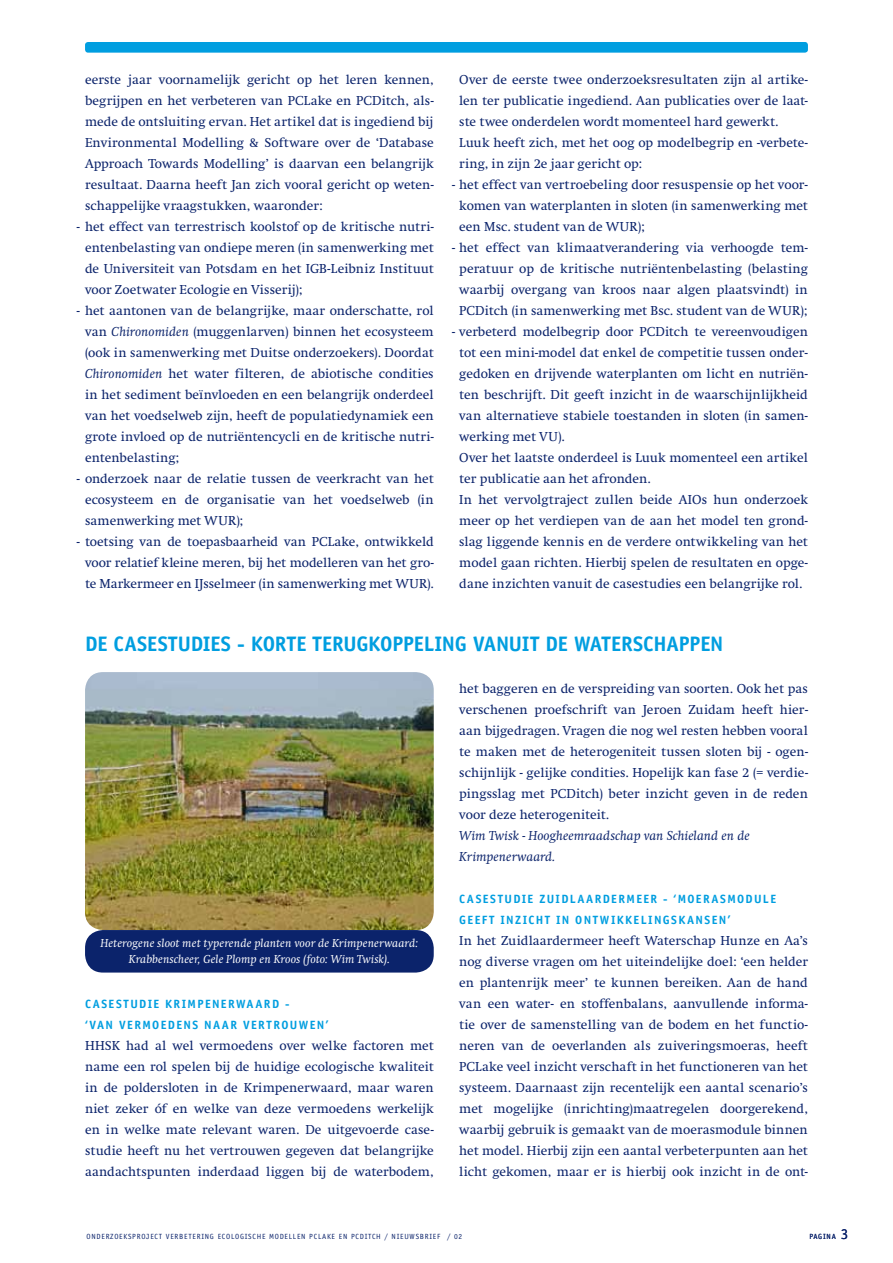
<style>
.page{position:relative;width:893px;height:1263px;background:#fff}
.page>*{position:absolute;margin:0;border:0;box-sizing:border-box;transform-origin:0 0}
.t1{font:700 21px "Officina Sans";letter-spacing:-.01em;color:#009ee0}
.t2{font:13.5px/21px "Swift";color:#0b236b;text-align:justify}
.t3{font:italic 13.5px/21px "Swift";color:#0b236b}
.t4{font:700 12px "Officina Sans";letter-spacing:.11em;color:#009ee0}
.t5{font:italic 12px/16.5px "Swift";letter-spacing:.01em;color:#fff;text-align:center}
.t6{font:7.5px "Officina Sans";letter-spacing:.1em;color:#0b236b}
.s1{font-style:italic}
.s2{font-size:15px}
</style>
<div class="page">
<div style="left:85px;top:42px;width:723px;height:11px;background:#009ee0;border-radius:3px"></div>
<img style="left:85px;top:672px;width:349px;height:258px">
<div style="left:85px;top:930px;width:349px;height:42px;background:#0b236b;border-radius:18px"></div>
<p class="t2" style="left:85px;top:69px;width:350px">eerste jaar voornamelijk gericht op het leren kennen, begrijpen en het verbeteren van PCLake en PCDitch, als&shy;mede de ontsluiting ervan. Het artikel dat is ingediend bij Environmental Modelling &amp; Software over de ‘Database Approach Towards Modelling’ is daarvan een belangrijk resultaat. Daarna heeft Jan zich vooral gericht op weten&shy;schappelijke vraagstukken, waaronder:</p>
<p class="t2" style="left:85px;top:216px;width:350px;text-indent:-8px">- het effect van terrestrisch koolstof op de kritische nutri&shy;ëntenbelasting van ondiepe meren (in samenwerking met de Universiteit van Potsdam en het IGB-Leibniz Instituut voor Zoetwater Ecologie en Visserij);</p>
<p class="t2" style="left:85px;top:300px;width:350px;text-indent:-8px">- het aantonen van de belangrijke, maar onderschatte, rol van <span class="s1">Chironomiden</span> (muggenlarven) binnen het ecosysteem (ook in samenwerking met Duitse onderzoekers). Doordat <span class="s1">Chironomiden</span> het water filteren, de abiotische condities in het sediment beïnvloeden en een belangrijk onderdeel van het voedselweb zijn, heeft de populatiedynamiek een grote invloed op de nutriëntencycli en de kritische nutri&shy;ëntenbelasting;</p>
<p class="t2" style="left:85px;top:468px;width:350px;text-indent:-8px">- onderzoek naar de relatie tussen de veerkracht van het ecosysteem en de organisatie van het voedselweb (in samenwerking met WUR);</p>
<p class="t2" style="left:77px;top:531px;width:358px;text-align:center">- toetsing van de toepasbaarheid van PCLake, ontwikkeld voor relatief kleine meren, bij het modelleren van het gro&shy;te Markermeer en IJsselmeer (in samenwerking met WUR).</p>
<p class="t2" style="left:459px;top:69px;width:350px;text-align:left">Over de eerste twee onderzoeksresultaten zijn al artike&shy;len ter publicatie ingediend. Aan publicaties over de laat&shy;ste twee onderdelen wordt momenteel hard gewerkt.<br>Luuk heeft zich, met het oog op modelbegrip en -verbete&shy;ring, in zijn 2e jaar gericht op:</p>
<p class="t2" style="left:459px;top:174px;width:350px;text-indent:-7px">- het effect van vertroebeling door resuspensie op het voor&shy;komen van waterplanten in sloten (in samenwerking met een Msc. student van de WUR);</p>
<p class="t2" style="left:452px;top:237px;width:357px;text-align:center">- het effect van klimaatverandering via verhoogde tem&shy;peratuur op de kritische nutriëntenbelasting (belasting waarbij overgang van kroos naar algen plaatsvindt) in PCDitch (in samenwerking met Bsc. student van de WUR);</p>
<p class="t2" style="left:459px;top:321px;width:350px;text-align:left;text-indent:-7px">- verbeterd modelbegrip door PCDitch te vereenvoudigen tot een mini-model dat enkel de competitie tussen onder&shy;gedoken en drijvende waterplanten om licht en nutriën&shy;ten beschrijft. Dit geeft inzicht in de waarschijnlijkheid van alternatieve stabiele toestanden in sloten (in samen&shy;werking met VU).<br>Over het laatste onderdeel is Luuk momenteel een artikel ter publicatie aan het afronden.<br>In het vervolgtraject zullen beide AIOs hun onderzoek meer op het verdiepen van de aan het model ten grond&shy;slag liggende kennis en de verdere ontwikkeling van het model gaan richten. Hierbij spelen de resultaten en opge&shy;dane inzichten vanuit de casestudies een belangrijke rol.</p>
<h1 class="t1" style="left:85px;top:631px;width:41px">DE CASEST</h1>
<h1 class="t1" style="left:178px;top:631px;width:85px">UDIES - KORTE</h1>
<h1 class="t1" style="left:313px;top:631px;width:68px">TERUGKOPPE</h1>
<h1 class="t1" style="left:424px;top:631px;width:163px">LING VANUIT DE WATERSCHAPPEN</h1>
<p class="t5" style="left:101px;top:935px;width:319px">Heterogene sloot met typerende planten voor de Krimpenerwaard:<br>Krabbenscheer, Gele Plomp en Kroos (foto: Wim Twisk).</p>
<p class="t4" style="left:85px;top:996px;width:16px">CASEST</p>
<p class="t4" style="left:130px;top:996px;width:67px">UDIE KRIMPENERWAARD</p>
<p class="t4" style="left:285px;top:996px;width:6px">-</p>
<p class="t4" style="left:85px;top:1017px;width:13px">‘VAN</p>
<p class="t4" style="left:119px;top:1017px;width:9px">VERMOEDENS</p>
<p class="t4" style="left:204px;top:1017px;width:9px">NAAR</p>
<p class="t4" style="left:243px;top:1017px;width:9px">VERTRO</p>
<p class="t4" style="left:290px;top:1017px;width:19px">UWEN</p>
<p class="t4" style="left:326px;top:1017px;width:4px">’</p>
<p class="t2" style="left:85px;top:1035px;width:350px">HHSK had al wel vermoedens over welke factoren met name een rol spelen bij de huidige ecologische kwaliteit in de poldersloten in de Krimpenerwaard, maar waren niet zeker óf en welke van deze vermoedens werkelijk en in welke mate relevant waren. De uitgevoerde case&shy;studie heeft nu het vertrouwen gegeven dat belangrijke aandachtspunten inderdaad liggen bij de waterbodem,</p>
<p class="t2" style="left:459px;top:678px;width:350px">het baggeren en de verspreiding van soorten. Ook het pas verschenen proefschrift van Jeroen Zuidam heeft hier&shy;aan bijgedragen. Vragen die nog wel resten hebben vooral te maken met de heterogeniteit tussen sloten bij - ogen&shy;schijnlijk - gelijke condities. Hopelijk kan fase 2 (= verdie&shy;pingsslag met PCDitch) beter inzicht geven in de reden voor deze heterogeniteit.</p>
<p class="t3" style="left:459px;top:825px;width:292px">Wim Twisk - Hoogheemraadschap van Schieland en de<br>Krimpenerwaard.</p>
<p class="t4" style="left:459px;top:891px;width:16px">CASEST</p>
<p class="t4" style="left:505px;top:891px;width:82px">UDIE ZUIDLAARDERMEER</p>
<p class="t4" style="left:663px;top:891px;width:24px">- ‘MOERASMOD</p>
<p class="t4" style="left:754px;top:891px;width:22px">ULE</p>
<p class="t4" style="left:459px;top:912px;width:78px">GEEFT INZ ICHT</p>
<p class="t4" style="left:556px;top:912px;width:29px">IN ONTW</p>
<p class="t4" style="left:611px;top:912px;width:14px">IKKE</p>
<p class="t4" style="left:641px;top:912px;width:40px">LINGSKANSEN</p>
<p class="t4" style="left:728px;top:912px;width:4px">’</p>
<p class="t2" style="left:459px;top:930px;width:350px">In het Zuidlaardermeer heeft Waterschap Hunze en Aa’s nog diverse vragen om het uiteindelijke doel: ‘een helder en plantenrijk meer’ te kunnen bereiken. Aan de hand van een water- en stoffenbalans, aanvullende informa&shy;tie over de samenstelling van de bodem en het functio&shy;neren van de oeverlanden als zuiveringsmoeras, heeft PCLake veel inzicht verschaft in het functioneren van het systeem. Daarnaast zijn recentelijk een aantal scenario’s met mogelijke (inrichting)maatregelen doorgerekend, waarbij gebruik is gemaakt van de moerasmodule binnen het model. Hierbij zijn een aantal verbeterpunten aan het licht gekomen, maar er is hierbij ook inzicht in de ont-</p>
<p class="t6" style="left:87px;top:1232px;width:270px">ONDERZOEKSPROJECT VERBETERING ECOLOGISCHE MODELLEN PCLAKE EN PCD</p>
<p class="t6" style="left:365px;top:1232px;width:57px">ITCH / NIEUWSBRIE</p>
<p class="t6" style="left:437px;top:1232px;width:27px">F / 02</p>
<p class="t6" style="left:809px;top:1232px;width:40px">PAGINA <span class="s2">3</span></p>
</div>
